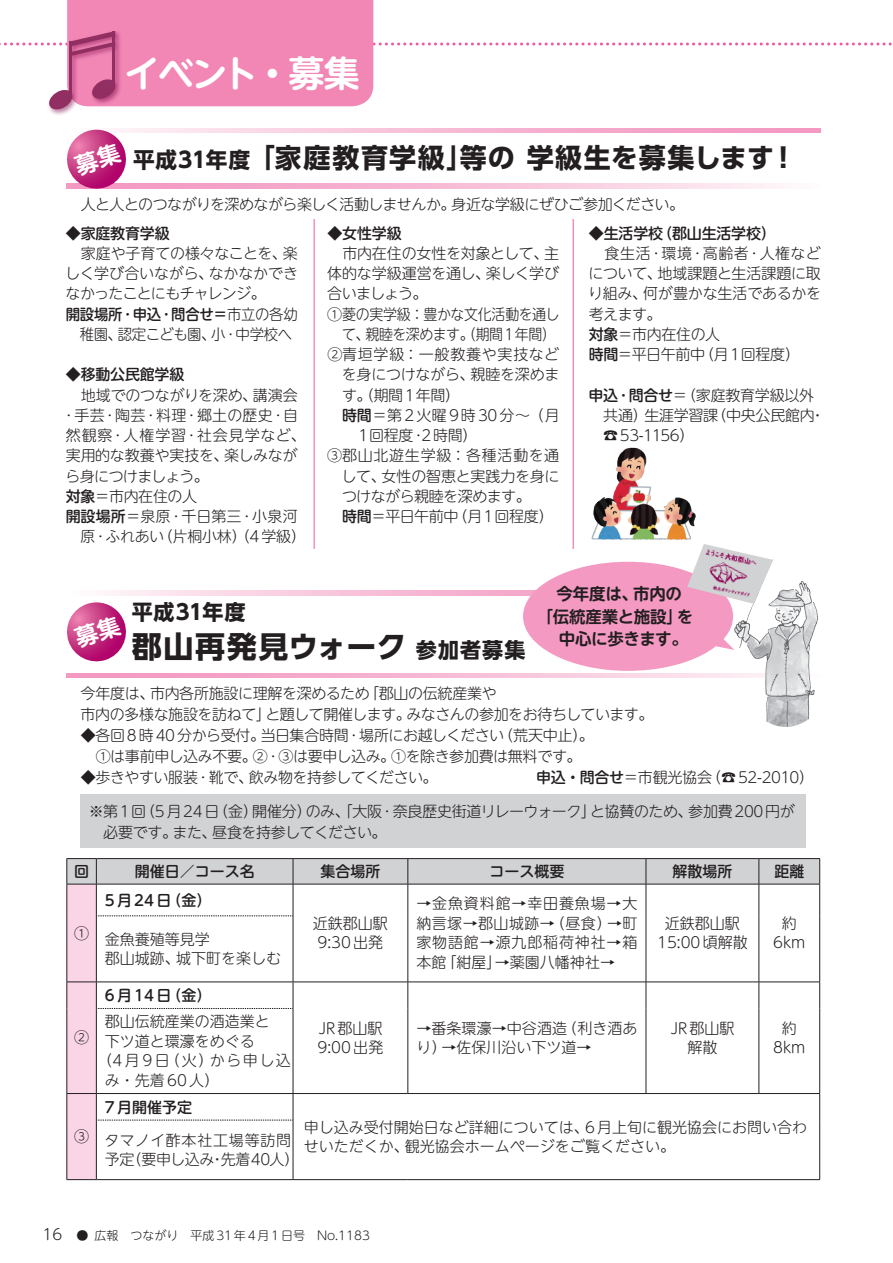
<style>
.page{position:relative;width:893px;height:1263px;background:#fff}
.page>*{position:absolute;margin:0;border:0;box-sizing:border-box;transform-origin:0 0}
.t1{font:700 36px "UD Shin M Go Pr 6 De";letter-spacing:-.065em;color:#fff}
.t2{font:700 30px "UD Shin Go Pr 6";letter-spacing:.025em;color:#231f20}
.t3{font:700 27px "UD Shin Go Pr 6";letter-spacing:.05em;color:#231f20}
.t4{font:700 21px "UD Shin Go Pr 6";letter-spacing:.03em;color:#231f20}
.t5{font:700 16.5px/22.2px "UD Shin M Go Pr 6 De";letter-spacing:-.02em;color:#231f20;text-align:center}
.t6{font:300 15px/19.5px "UD Shin M Go Pr 6";letter-spacing:-.015em;color:#231f20}
.t7{font:500 15px "UD Shin M Go Pr 6";color:#231f20}
.t8{font:300 15px "UD Shin M Go Pr 6";letter-spacing:-.035em;color:#231f20}
.t9{font:300 15px "UD Shin M Go Pr 6";letter-spacing:.015em;color:#231f20}
.t10{font:300 15px "UD Shin M Go Pr 6";letter-spacing:.05em;color:#231f20}
.t11{font:300 15px/19.5px "UD Shin M Go Pr 6";letter-spacing:.005em;color:#231f20}
.t12{font:500 15px "UD Shin M Go Pr 6";letter-spacing:-.02em;color:#231f20;scale:.96 1}
.t13{font:300 15px "UD Shin M Go Pr 6";letter-spacing:-.015em;color:#231f20;scale:.93 1}
.t14{font:300 15px "UD Shin M Go Pr 6";letter-spacing:-.015em;color:#231f20;scale:.96 1}
.t15{font:300 15px "UD Shin M Go Pr 6";letter-spacing:.06em;color:#231f20}
.t16{font:300 15px "UD Shin M Go Pr 6";letter-spacing:.14em;color:#231f20}
.t17{font:300 15px "UD Shin M Go Pr 6";letter-spacing:-.05em;color:#231f20}
.t18{font:300 15px "UD Shin M Go Pr 6";letter-spacing:.1em;color:#231f20}
.t19{font:300 15px "UD Shin M Go Pr 6";letter-spacing:-.045em;color:#231f20}
.t20{font:300 12px "UD Shin M Go Pr 6";color:#231f20}
.s1{font-size:21.6px}
.s2{font-weight:300}
.s3{font-weight:500}
.s4{font-size:21px}
.s5{font-size:15px}
</style>
<div class="page">
<div style="left:47px;top:29px;width:75px;height:87px;background:#7b0046;opacity:.5"></div>
<svg style="left:0;top:0;width:892px;height:111px"></svg>
<svg style="left:93px;top:129px;width:728px;height:4px;background:#f7bcd6"></svg>
<svg style="left:130px;top:184px;width:650px;height:4px;background:#f7bfd8"></svg>
<img style="left:591px;top:447px;width:105px;height:93px">
<hr style="left:314px;top:219px;width:1px;height:330px;background:#ef59a1">
<hr style="left:573px;top:219px;width:1px;height:330px;background:#ef59a1">
<div style="left:81px;top:795px;width:725px;height:53px;background:#d1d2d4"></div>
<svg style="left:67px;top:858px;width:753px;height:322px"></svg>
<svg style="left:713px;top:630px;width:19px;height:20px"></svg>
<svg style="left:107px;top:590px;width:429px;height:5px;background:#f8c9de"></svg>
<svg style="left:67px;top:673px;width:665px;height:5px;background:#f6b8d4"></svg>
<div style="left:523px;top:562px;width:210px;height:109px;background:#f499c2;border-radius:50%"></div>
<img style="left:732px;top:581px;width:86px;height:145px">
<svg style="left:687px;top:557px;width:86px;height:47px"></svg>
<img style="left:693px;top:544px;width:70px;height:58px">
<svg style="left:66px;top:130px;width:64px;height:59px"></svg>
<svg style="left:67px;top:602px;width:59px;height:60px"></svg>
<h1 class="t1" style="left:124px;top:43px;width:237px">イベント・募集</h1>
<h3 class="t3" style="left:133px;top:136px;width:665px"><span class="s1">平成31年度</span>｢家庭教育学級｣等の 学級生を募集します！</h3>
<p class="t8" style="left:66px;top:192px;width:620px">　人と人とのつながりを深めながら楽しく活動しませんか。身近な学級にぜひご参加ください。</p>
<p class="t7" style="left:66px;top:220px;width:105px">◆家庭教育学級</p>
<p class="t6" style="left:66px;top:243px;width:233px">　家庭や子育ての様々なことを、楽</p>
<p class="t6" style="left:65px;top:263px;width:234px">しく学び合いながら、なかなかでき</p>
<p class="t17" style="left:66px;top:281px;width:202px">なかったことにもチャレンジ。</p>
<p class="t12" style="left:66px;top:301px;width:243px">開設場所･申込･問合せ＝<span class="s2">市立の各幼</span></p>
<p class="t14" style="left:80px;top:322px;width:223px">稚園、認定こども園、小･中学校へ</p>
<p class="t7" style="left:66px;top:362px;width:120px">◆移動公民館学級</p>
<p class="t6" style="left:66px;top:384px;width:233px">　地域でのつながりを深め、講演会</p>
<p class="t9" style="left:65px;top:403px;width:234px">･手芸･陶芸･料理･郷土の歴史･自</p>
<p class="t15" style="left:66px;top:423px;width:241px">然観察･人権学習･社会見学など、</p>
<p class="t6" style="left:66px;top:445px;width:233px">実用的な教養や実技を、楽しみなが</p>
<p class="t19" style="left:65px;top:464px;width:145px">ら身につけましょう。</p>
<p class="t6" style="left:66px;top:486px;width:133px"><span class="s3">対象</span>＝市内在住の人</p>
<p class="t9" style="left:66px;top:504px;width:234px"><span class="s3">開設場所</span>＝泉原･千日第三･小泉河</p>
<p class="t6" style="left:80px;top:526px;width:227px">原･ふれあい（片桐小林）（4 学級）</p>
<p class="t7" style="left:327px;top:220px;width:76px">◆女性学級</p>
<p class="t6" style="left:327px;top:243px;width:233px">　市内在住の女性を対象として、主</p>
<p class="t6" style="left:327px;top:263px;width:233px">体的な学級運営を通し、楽しく学び</p>
<p class="t6" style="left:327px;top:283px;width:102px">合いましょう。</p>
<p class="t6" style="left:327px;top:303px;width:234px">①菱の実学級：豊かな文化活動を通し</p>
<p class="t13" style="left:342px;top:322px;width:231px">て、親睦を深めます。（期間1年間）</p>
<p class="t10" style="left:327px;top:342px;width:233px">②青垣学級：一般教養や実技など</p>
<p class="t6" style="left:342px;top:364px;width:219px">を身につけながら、親睦を深めま</p>
<p class="t6" style="left:342px;top:384px;width:119px">す。（期間1年間）</p>
<p class="t16" style="left:327px;top:403px;width:234px"><span class="s3">　時間</span>＝第2火曜9時30分～（月</p>
<p class="t6" style="left:356px;top:425px;width:123px">１回程度･2時間）</p>
<p class="t10" style="left:327px;top:443px;width:233px">③郡山北遊生学級：各種活動を通</p>
<p class="t6" style="left:341px;top:465px;width:219px">して、女性の智恵と実践力を身に</p>
<p class="t8" style="left:342px;top:484px;width:190px">つけながら親睦を深めます。</p>
<p class="t6" style="left:342px;top:506px;width:213px"><span class="s3">時間</span>＝平日午前中（月1回程度）</p>
<p class="t7" style="left:589px;top:220px;width:188px">◆生活学校（郡山生活学校）</p>
<p class="t6" style="left:588px;top:242px;width:234px;line-height:20.2px">　食生活･環境･高齢者･人権などについて、地域課題と生活課題に取り組み、何が豊かな生活であるかを考えます。<br><span class="s3">対象</span>＝市内在住の人<br><span class="s3">時間</span>＝平日午前中（月1回程度）</p>
<p class="t6" style="left:603px;top:384px;width:223px;line-height:20.2px;text-indent:-14px"><span class="s3">申込･問合せ</span>＝（家庭教育学級以外共通）生涯学習課（中央公民館内・☎53-1156）</p>
<h3 class="t4" style="left:132px;top:595px;width:115px">平成31年度</h3>
<h2 class="t2" style="left:132px;top:622px;width:395px">郡山再発見ウォーク <span class="s4">参加者募集</span></h2>
<p class="t5" style="left:545px;top:582px;width:150px">今年度は、市内の<br>｢伝統産業と施設｣を中心に歩きます。</p>
<p class="t6" style="left:81px;top:682px;width:574px;line-height:21px">今年度は、市内各所施設に理解を深めるため「郡山の伝統産業や<br>市内の多様な施設を訪ねて」と題して開催します。みなさんの参加をお待ちしています。</p>
<p class="t6" style="left:81px;top:724px;width:515px;line-height:21px">◆各回8時 40分から受付。当日集合時間･場所にお越しください（荒天中止）。　①は事前申し込み不要。②･③は要申し込み。①を除き参加費は無料です。</p>
<p class="t6" style="left:81px;top:767px;width:358px">◆歩きやすい服装･靴で、飲み物を持参してください。</p>
<p class="t6" style="left:536px;top:767px;width:279px"><span class="s3">申込・問合せ</span>＝市観光協会（☎52-2010）</p>
<p class="t6" style="left:103px;top:799px;width:693px;line-height:21px;text-indent:-14px">※第1回（5月24日（金）開催分）のみ、｢大阪･奈良歴史街道リレーウォーク｣と協賛のため、参加費200円が必要です。また、昼食を持参してください。</p>
<p class="t7" style="left:74px;top:859px;width:16px">回</p>
<p class="t7" style="left:135px;top:859px;width:121px">開催日／コース名</p>
<p class="t7" style="left:320px;top:859px;width:61px">集合場所</p>
<p class="t7" style="left:489px;top:859px;width:76px">コース概要</p>
<p class="t7" style="left:672px;top:859px;width:61px">解散場所</p>
<p class="t7" style="left:774px;top:859px;width:31px">距離</p>
<p class="t6" style="left:74px;top:922px;width:16px">①</p>
<p class="t6" style="left:74px;top:1027px;width:16px">②</p>
<p class="t6" style="left:74px;top:1126px;width:16px">③</p>
<p class="t7" style="left:105px;top:887px;width:108px">5月24日（金）</p>
<p class="t6" style="left:416px;top:893px;width:223px;text-align:justify">→金魚資料館→幸田養魚場→大納言塚→郡山城跡→（昼食）→町家物語館→源九郎稲荷神社→箱本館「紺屋」→薬園八幡神社→</p>
<p class="t6" style="left:313px;top:913px;width:77px;text-align:center">近鉄郡山駅<br>9:30出発</p>
<p class="t6" style="left:657px;top:913px;width:92px;text-align:center">近鉄郡山駅<br>15:00頃解散</p>
<p class="t6" style="left:782px;top:913px;width:16px">約</p>
<p class="t6" style="left:105px;top:928px;width:106px">金魚養殖等見学</p>
<p class="t6" style="left:773px;top:932px;width:34px">6km</p>
<p class="t6" style="left:105px;top:948px;width:178px">郡山城跡、城下町を楽しむ</p>
<p class="t7" style="left:105px;top:982px;width:108px">6月14日（金）</p>
<p class="t6" style="left:105px;top:1011px;width:166px">郡山伝統産業の酒造業と</p>
<p class="t6" style="left:105px;top:1031px;width:151px">下ツ道と環濠をめぐる</p>
<p class="t18" style="left:97px;top:1048px;width:195px">（4月9日（火）から申し込</p>
<p class="t6" style="left:105px;top:1070px;width:116px">み・先着60人）</p>
<p class="t6" style="left:318px;top:1017px;width:67px">JR郡山駅<br>9:00出発</p>
<p class="t11" style="left:416px;top:1017px;width:223px">→番条環濠→中谷酒造（利き酒あり）→佐保川沿い下ツ道→</p>
<p class="t6" style="left:670px;top:1017px;width:66px;text-align:center">JR郡山駅解散</p>
<p class="t6" style="left:773px;top:1017px;width:34px;text-align:center">約<br>8km</p>
<p class="t7" style="left:105px;top:1094px;width:89px">7月開催予定</p>
<p class="t6" style="left:105px;top:1116px;width:704px;text-indent:199px">申し込み受付開始日など詳細については、6月上旬に観光協会にお問い合わタマノイ酢本社工場等訪問 せいただくか、観光協会ホームページをご覧ください。</p>
<p class="t6" style="left:105px;top:1149px;width:196px">予定（要申し込み・先着40人）</p>
<p class="t20" style="left:43px;top:1226px;width:329px"><span class="s5">16</span> ● 広報　つながり　平成31年4月1日号　No.1183</p>
</div>
